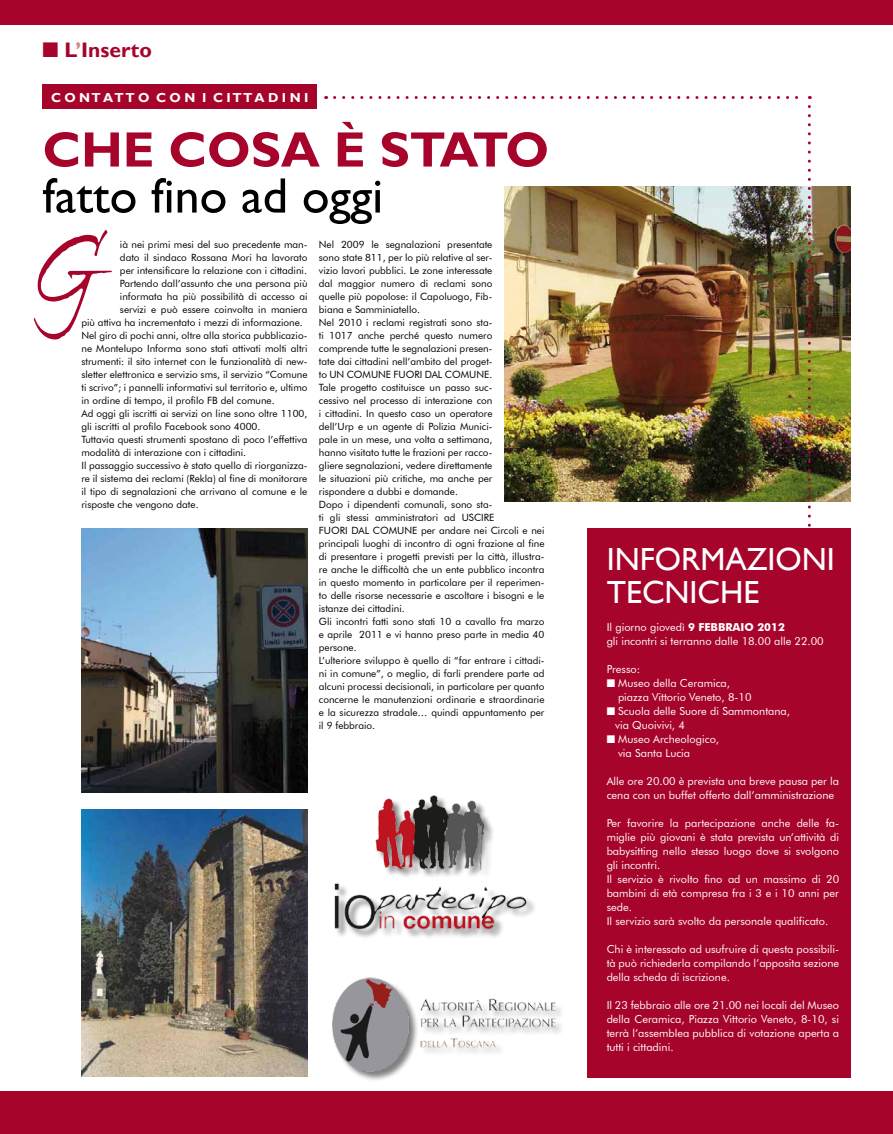
<style>
.page{position:relative;width:893px;height:1134px;background:#fff}
.page>*{position:absolute;margin:0;border:0;box-sizing:border-box;transform-origin:0 0}
.t1{font:106.3px "Ex Ponto";color:#a7042c}
.t2{font:50px "Gill Sans";color:#000}
.t3{font:700 50px "Gill Sans";color:#a7042c}
.t4{font:32px/33px "Gill Sans";color:#fff}
.t5{font:700 21px "Gill Sans";color:#a7042c}
.t6{font:700 13px "Gill Sans";color:#fff}
.t7{font:11px/14px "Futura BT";color:#fff}
.t8{font:10px/13px "Futura BT";color:#000}
.s1{color:#d28880}
.s2{font-weight:700}
</style>
<div class="page">
<div style="left:0;top:0;width:893px;height:24px;background:#a7042c"></div>
<div style="left:0;top:1091px;width:893px;height:43px;background:#a7042c"></div>
<div style="left:587px;top:528px;width:263px;height:549px;background:#a7042c"></div>
<div style="left:43px;top:84px;width:274px;height:24px;background:#a7042c"></div>
<img style="left:505px;top:187px;width:345px;height:314px">
<img style="left:81px;top:809px;width:227px;height:268px">
<img style="left:81px;top:528px;width:227px;height:264px">
<div style="left:332px;top:978px;width:233px;height:104px;background:#000;opacity:.5"></div>
<img style="left:332px;top:977px;width:230px;height:99px">
<div style="left:335px;top:796px;width:202px;height:143px;background:#000;opacity:.5"></div>
<img style="left:334px;top:795px;width:197px;height:141px">
<svg style="left:42px;top:95px;width:770px;height:4px"></svg>
<svg style="left:808px;top:107px;width:3px;height:420px"></svg>
<h3 class="t5" style="left:64px;top:37px;width:89px">L<span class="s1">’</span>Inserto</h3>
<h3 class="t6" style="left:51px;top:89px;width:259px">C O N T A T T O C O N I C I T T A D I N I</h3>
<h2 class="t3" style="left:43px;top:120px;width:508px">CHE COSA È STATO</h2>
<h2 class="t2" style="left:43px;top:167px;width:342px">fatto fino ad oggi</h2>
<h1 class="t1" style="left:30px;top:216px;width:80px">G</h1>
<p class="t8" style="left:120px;top:237px;width:189px">ià nei primi mesi del suo precedente man-</p>
<p class="t8" style="left:319px;top:237px;width:227px">Nel 2009 le segnalazioni presentate<br>sono state 811, per lo più relative al ser-<br>vizio lavori pubblici. Le zone interessate<br>dal maggior numero di reclami sono<br>quelle più popolose: il Capoluogo, Fib-<br>biana e Samminiatello.<br>Nel 2010 i reclami registrati sono sta-<br>ti 1017 anche perché questo numero<br>comprende tutte le segnalazioni presen-<br>tate dai cittadini nell’ambito del proget-<br>to UN COMUNE FUORI DAL COMUNE.<br>Tale progetto costituisce un passo suc-<br>cessivo nel processo di interazione con<br>i cittadini. In questo caso un operatore<br>dell’Urp e un agente di Polizia Munici-<br>pale in un mese, una volta a settimana,<br>hanno visitato tutte le frazioni per racco-<br>gliere segnalazioni, vedere direttamente<br>le situazioni più critiche, ma anche per<br>rispondere a dubbi e domande.<br>Dopo i dipendenti comunali, sono sta-<br>ti gli stessi amministratori ad USCIRE<br>FUORI DAL COMUNE per andare nei Circoli e nei principali luoghi di incontro di ogni frazione al fine di presentare i progetti previsti per la città, illustra&shy;re anche le difficoltà che un ente pubblico incontra in questo momento in particolare per il reperimen&shy;to delle risorse necessarie e ascoltare i bisogni e le istanze dei cittadini.<br>Gli incontri fatti sono stati 10 a cavallo fra marzo e aprile 2011 e vi hanno preso parte in media 40 persone.<br>L’ulteriore sviluppo è quello di “far entrare i cittadi&shy;ni in comune”, o meglio, di farli prendere parte ad alcuni processi decisionali, in particolare per quanto concerne le manutenzioni ordinarie e straordinarie e la sicurezza stradale… quindi appuntamento per il 9 febbraio.</p>
<p class="t8" style="left:120px;top:250px;width:189px">dato il sindaco Rossana Mori ha lavorato</p>
<p class="t8" style="left:120px;top:263px;width:189px">per intensificare la relazione con i cittadini.</p>
<p class="t8" style="left:120px;top:276px;width:189px">Partendo dall’assunto che una persona più</p>
<p class="t8" style="left:120px;top:289px;width:189px">informata ha più possibilità di accesso ai</p>
<p class="t8" style="left:120px;top:302px;width:189px">servizi e può essere coinvolta in maniera</p>
<p class="t8" style="left:81px;top:315px;width:223px">più attiva ha incrementato i mezzi di informazione.</p>
<p class="t8" style="left:81px;top:328px;width:228px">Nel giro di pochi anni, oltre alla storica pubblicazio-</p>
<p class="t8" style="left:81px;top:341px;width:228px">ne Montelupo Informa sono stati attivati molti altri</p>
<p class="t8" style="left:81px;top:354px;width:228px">strumenti: il sito internet con le funzionalità di new-</p>
<p class="t8" style="left:81px;top:367px;width:228px">sletter elettronica e servizio sms, il servizio “Comune</p>
<p class="t8" style="left:81px;top:380px;width:228px">ti scrivo”; i pannelli informativi sul territorio e, ultimo</p>
<p class="t8" style="left:81px;top:393px;width:195px">in ordine di tempo, il profilo FB del comune.</p>
<p class="t8" style="left:81px;top:406px;width:227px">Ad oggi gli iscritti ai servizi on line sono oltre 1100,</p>
<p class="t8" style="left:81px;top:419px;width:181px">gli iscritti al profilo Facebook sono 4000.</p>
<p class="t8" style="left:81px;top:432px;width:227px">Tuttavia questi strumenti spostano di poco l’effettiva</p>
<p class="t8" style="left:81px;top:445px;width:166px">modalità di interazione con i cittadini.</p>
<p class="t8" style="left:81px;top:458px;width:227px">Il passaggio successivo è stato quello di riorganizza-</p>
<p class="t8" style="left:81px;top:471px;width:228px">re il sistema dei reclami (Rekla) al fine di monitorare</p>
<p class="t8" style="left:81px;top:484px;width:227px">il tipo di segnalazioni che arrivano al comune e le</p>
<p class="t8" style="left:81px;top:497px;width:119px">risposte che vengono date.</p>
<h3 class="t4" style="left:607px;top:543px;width:229px">INFORMAZIONI<br>TECNICHE</h3>
<p class="t7" style="left:607px;top:620px;width:219px">Il giorno giovedì <span class="s2">9 FEBBRAIO 2012<br></span>gli incontri si terranno dalle 18.00 alle 22.00</p>
<p class="t7" style="left:615px;top:662px;width:176px;text-indent:-9px">Presso:<br>Museo della Ceramica,<br>piazza Vittorio Veneto, 8-10<br>Scuola delle Suore di Sammontana, via Quoivivi, 4<br>Museo Archeologico,<br>via Santa Lucia</p>
<p class="t7" style="left:607px;top:774px;width:234px">Alle ore 20.00 è prevista una breve pausa per la cena con un buffet offerto dall’amministrazione</p>
<p class="t7" style="left:607px;top:816px;width:234px">Per favorire la partecipazione anche delle fa&shy;miglie più giovani è stata prevista un’attività di babysitting nello stesso luogo dove si svolgono gli incontri.<br>Il servizio è rivolto fino ad un massimo di 20 bambini di età compresa fra i 3 e i 10 anni per sede.<br>Il servizio sarà svolto da personale qualificato.</p>
<p class="t7" style="left:607px;top:942px;width:234px;text-align:justify">Chi è interessato ad usufruire di questa possibili&shy;tà può richiederla compilando l’apposita sezione della scheda di iscrizione.</p>
<p class="t7" style="left:607px;top:998px;width:234px;text-align:justify">Il 23 febbraio alle ore 21.00 nei locali del Museo della Ceramica, Piazza Vittorio Veneto, 8-10, si terrà l’assemblea pubblica di votazione aperta a tutti i cittadini.</p>
</div>
